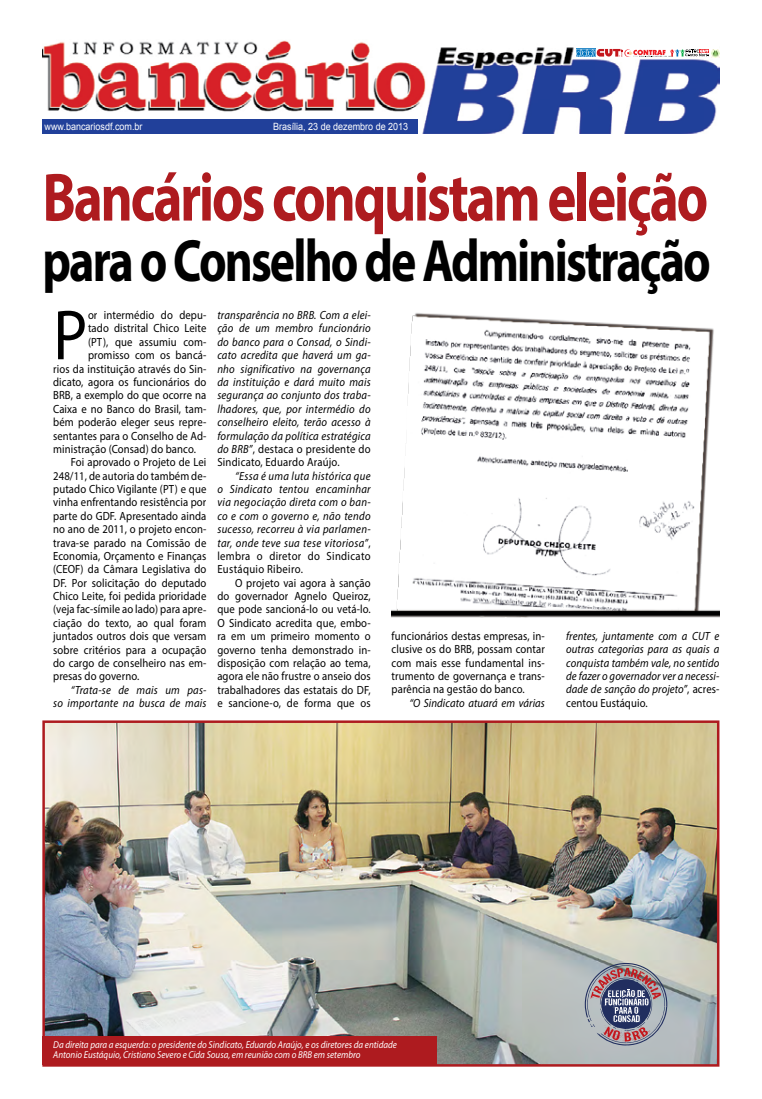
<style>
.page{position:relative;width:762px;height:1099px;background:#fff}
.page>*{position:absolute;margin:0;border:0;box-sizing:border-box;transform-origin:0 0}
.t1{font:71.38px "Myriad Pro";color:#000;scale:.9 1}
.t2{font:700 68.75px "Myriad Pro";letter-spacing:-.04em;color:#ae1b1f;scale:.8 1}
.t3{font:700 60px "Myriad Pro";letter-spacing:-.04em;color:#000;scale:.8 1}
.t4{font:11.88px/13.4px "Myriad Pro";letter-spacing:.01em;color:#000;text-align:justify;scale:.9 1}
.t5{font:italic 11.88px/13.4px "Myriad Pro";letter-spacing:.02em;color:#000;text-align:justify;scale:.9 1}
.t6{font:italic 10px/10px "Myriad Pro";color:#fff;scale:.9 1}
.t7{font:10px "Arial";color:#fff;scale:.9 1}
.s1{font-style:normal}
</style>
<div class="page">
<img style="left:43px;top:40px;width:676px;height:94px">
<div style="left:43px;top:120px;width:375px;height:14px;background:#21409a"></div>
<div style="left:577px;top:39px;width:142px;height:19px;background:#fff"></div>
<svg style="left:575px;top:49px;width:144px;height:9px"></svg>
<img style="left:392px;top:313px;width:327px;height:305px">
<img style="left:45px;top:723px;width:671px;height:340px">
<div style="left:42px;top:720px;width:677px;height:346px;border:2px solid #ae1b1f"></div>
<svg style="left:585px;top:962px;width:82px;height:83px;background:#918a99"></svg>
<div style="left:43px;top:1036px;width:394px;height:28px;background:#ae1b1f"></div>
<p class="t7" style="left:45px;top:120px;width:110px">www.bancariosdf.com.br</p>
<p class="t7" style="left:273px;top:120px;width:152px">Brasília, 23 de dezembro de 2013</p>
<h2 class="t2" style="left:43px;top:152px;width:833px">Bancários conquistam eleição</h2>
<h3 class="t3" style="left:43px;top:221px;width:837px">para o Conselho de Administração</h3>
<h1 class="t1" style="left:53px;top:291px;width:39px">P</h1>
<p class="t4" style="left:88px;top:308px;width:133px">or intermédio do depu-</p>
<p class="t5" style="left:217px;top:308px;width:172px">transparência no BRB. Com a elei&shy;ção de um membro funcionário do banco para o Consad, o Sindi&shy;cato acredita que haverá um ga&shy;nho significativo na governança da instituição e dará muito mais segurança ao conjunto dos traba&shy;lhadores, que, por intermédio do conselheiro eleito, terão acesso à formulação da política estratégica do BRB”<span class="s1">, destaca o presidente do Sindicato, Eduardo Araújo.</span></p>
<p class="t5" style="left:217px;top:469px;width:172px;text-indent:18px">“Essa é uma luta histórica que o Sindicato tentou encaminhar via negociação direta com o ban&shy;co e com o governo e, não tendo sucesso, recorreu à via parlamen&shy;tar, onde teve sua tese vitoriosa”<span class="s1">, lembra o diretor do Sindicato Eustáquio Ribeiro.</span></p>
<p class="t4" style="left:217px;top:576px;width:172px;text-indent:18px">O projeto vai agora à sanção do governador Agnelo Queiroz, que pode sancioná-lo ou vetá-lo.<br>O Sindicato acredita que, embo&shy;ra em um primeiro momento o governo tenha demonstrado in&shy;disposição com relação ao tema, agora ele não frustre o anseio dos trabalhadores das estatais do DF, e sancione-o, de forma que os</p>
<p class="t4" style="left:88px;top:321px;width:133px">tado distrital Chico Leite</p>
<p class="t4" style="left:88px;top:335px;width:133px">(PT), que assumiu com-</p>
<p class="t4" style="left:88px;top:348px;width:133px">promisso com os bancá-</p>
<p class="t4" style="left:53px;top:362px;width:172px">rios da instituição através do Sin-</p>
<p class="t4" style="left:53px;top:375px;width:172px">dicato, agora os funcionários do</p>
<p class="t4" style="left:53px;top:388px;width:172px">BRB, a exemplo do que ocorre na</p>
<p class="t4" style="left:53px;top:402px;width:172px">Caixa e no Banco do Brasil, tam-</p>
<p class="t4" style="left:53px;top:415px;width:172px">bém poderão eleger seus repre-</p>
<p class="t4" style="left:53px;top:428px;width:172px">sentantes para o Conselho de Ad-</p>
<p class="t4" style="left:53px;top:442px;width:160px">ministração (Consad) do banco.</p>
<p class="t4" style="left:71px;top:455px;width:152px">Foi aprovado o Projeto de Lei</p>
<p class="t4" style="left:53px;top:469px;width:172px">248/11, de autoria do também de-</p>
<p class="t4" style="left:53px;top:482px;width:172px">putado Chico Vigilante (PT) e que</p>
<p class="t4" style="left:53px;top:495px;width:172px">vinha enfrentando resistência por</p>
<p class="t4" style="left:53px;top:509px;width:172px">parte do GDF. Apresentado ainda</p>
<p class="t4" style="left:53px;top:522px;width:172px">no ano de 2011, o projeto encon-</p>
<p class="t4" style="left:53px;top:535px;width:172px">trava-se parado na Comissão de</p>
<p class="t4" style="left:53px;top:549px;width:172px">Economia, Orçamento e Finanças</p>
<p class="t4" style="left:53px;top:562px;width:172px">(CEOF) da Câmara Legislativa do</p>
<p class="t4" style="left:53px;top:576px;width:172px">DF. Por solicitação do deputado</p>
<p class="t4" style="left:53px;top:589px;width:172px">Chico Leite, foi pedida prioridade</p>
<p class="t4" style="left:53px;top:602px;width:172px">(veja fac-símile ao lado) para apre-</p>
<p class="t4" style="left:53px;top:616px;width:172px">ciação do texto, ao qual foram</p>
<p class="t4" style="left:53px;top:629px;width:172px">juntados outros dois que versam</p>
<p class="t4" style="left:53px;top:642px;width:172px">sobre critérios para a ocupação</p>
<p class="t4" style="left:53px;top:656px;width:172px">do cargo de conselheiro nas em-</p>
<p class="t4" style="left:53px;top:669px;width:97px">presas do governo.</p>
<p class="t5" style="left:53px;top:683px;width:172px;text-align:right">“Trata-se de mais um pas-<br>so importante na busca de mais</p>
<p class="t5" style="left:566px;top:629px;width:172px">frentes, juntamente com a CUT e outras categorias para as quais a conquista também vale, no sentido de fazer o governador ver a necessi&shy;dade de sanção do projeto”<span class="s1">, acres&shy;centou Eustáquio.</span></p>
<p class="t4" style="left:392px;top:629px;width:172px">funcionários destas empresas, in&shy;clusive os do BRB, possam contar com mais esse fundamental ins&shy;trumento de governança e trans&shy;parência na gestão do banco.</p>
<p class="t5" style="left:409px;top:696px;width:152px">“O Sindicato atuará em várias</p>
<p class="t6" style="left:53px;top:1039px;width:383px">Da direita para a esquerda: o presidente do Sindicato, Eduardo Araújo, e os diretores da entidade<br>Antonio Eustáquio, Cristiano Severo e Cida Sousa, em reunião com o BRB em setembro</p>
</div>
